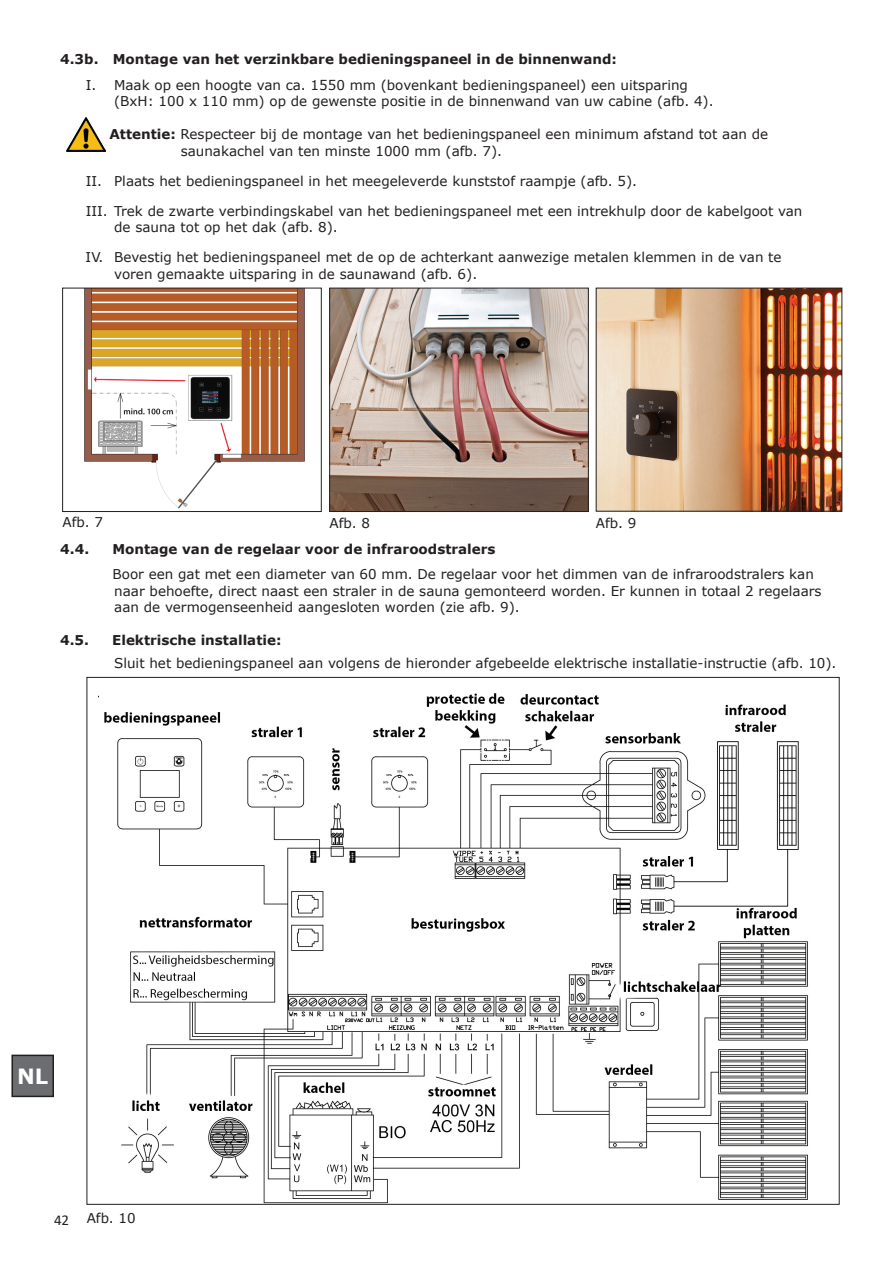
<style>
.page{position:relative;width:893px;height:1263px;background:#fff}
.page>*{position:absolute;margin:0;border:0;box-sizing:border-box;transform-origin:0 0}
.t1{font:700 21px "Verdana";color:#fff}
.t2{font:15px "Calibri";color:#231f20}
.t3{font:13.5px/16.5px "Verdana";color:#231f20}
.t4{font:700 13.5px "Verdana";color:#231f20}
.s1{font-weight:700}
</style>
<div class="page">
<div style="left:12px;top:1055px;width:41px;height:41px;background:#6c6d70"></div>
<div style="left:11px;top:1054px;width:43px;height:43px;border:2px solid #231f20"></div>
<img style="left:98px;top:693px;width:710px;height:509px">
<img style="left:67px;top:118px;width:38px;height:33px">
<img style="left:331px;top:290px;width:255px;height:220px">
<div style="left:329px;top:288px;width:259px;height:224px;border:1px solid #231f20"></div>
<img style="left:84px;top:290px;width:221px;height:219px">
<div style="left:62px;top:288px;width:259px;height:224px;border:1px solid #231f20"></div>
<img style="left:598px;top:290px;width:242px;height:219px">
<p class="t4" style="left:60px;top:50px;width:558px">4.3b. Montage van het verzinkbare bedieningspaneel in de binnenwand:</p>
<p class="t3" style="left:114px;top:77px;width:601px;text-indent:-28px">I. Maak op een hoogte van ca. 1550 mm (bovenkant bedieningspaneel) een uitsparing (BxH: 100 x 110 mm) op de gewenste positie in de binnenwand van uw cabine (afb. 4).</p>
<p class="t3" style="left:181px;top:126px;width:589px;text-indent:-71px"><span class="s1">Attentie:</span> Respecteer bij de montage van het bedieningspaneel een minimum afstand tot aan de saunakachel van ten minste 1000 mm (afb. 7).</p>
<p class="t3" style="left:86px;top:173px;width:553px">II. Plaats het bedieningspaneel in het meegeleverde kunststof raampje (afb. 5).</p>
<p class="t3" style="left:114px;top:203px;width:690px;text-indent:-28px">III. Trek de zwarte verbindingskabel van het bedieningspaneel met een intrekhulp door de kabelgoot van de sauna tot op het dak (afb. 8).</p>
<p class="t3" style="left:114px;top:249px;width:669px;text-indent:-29px">IV. Bevestig het bedieningspaneel met de op de achterkant aanwezige metalen klemmen in de van te voren gemaakte uitsparing in de saunawand (afb. 6).</p>
<p class="t3" style="left:63px;top:514px;width:42px">Afb. 7</p>
<p class="t3" style="left:329px;top:514px;width:42px">Afb. 8</p>
<p class="t4" style="left:60px;top:539px;width:30px">4.4.</p>
<p class="t4" style="left:112px;top:539px;width:385px">Montage van de regelaar voor de infraroodstralers</p>
<p class="t3" style="left:113px;top:566px;width:710px">Boor een gat met een diameter van 60 mm. De regelaar voor het dimmen van de infraroodstralers kan naar behoefte, direct naast een straler in de sauna gemonteerd worden. Er kunnen in totaal 2 regelaars aan de vermogenseenheid aangesloten worden (zie afb. 9).</p>
<p class="t3" style="left:596px;top:514px;width:42px">Afb. 9</p>
<p class="t4" style="left:60px;top:630px;width:30px">4.5.</p>
<p class="t4" style="left:112px;top:630px;width:171px">Elektrische installatie:</p>
<p class="t3" style="left:114px;top:654px;width:724px">Sluit het bedieningspaneel aan volgens de hieronder afgebeelde elektrische installatie-instructie (afb. 10).</p>
<h1 class="t1" style="left:17px;top:1061px;width:33px">NL</h1>
<p class="t2" style="left:54px;top:1209px;width:17px">42</p>
<p class="t3" style="left:87px;top:1210px;width:51px">Afb. 10</p>
</div>
